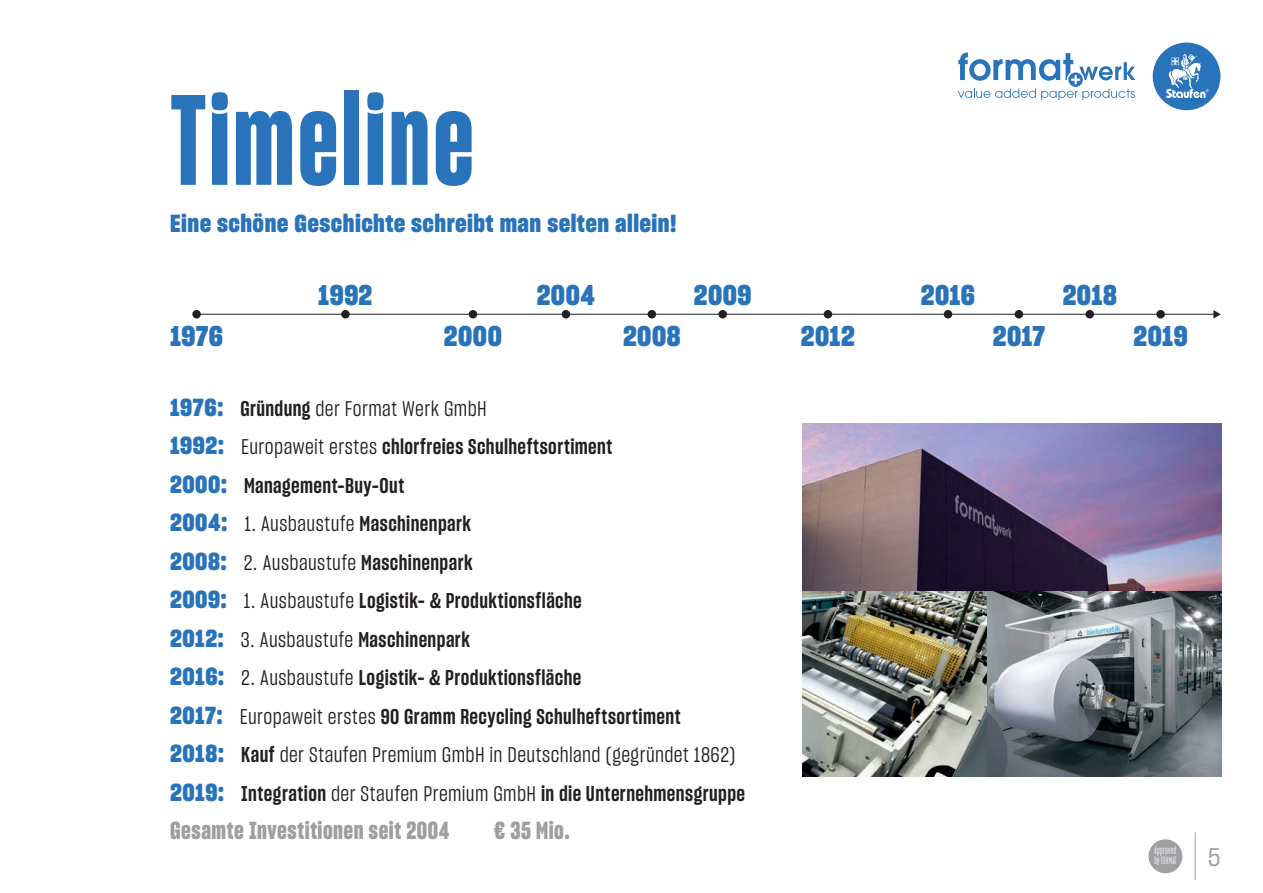
<style>
.page{position:relative;width:1263px;height:893px;background:#fff}
.page>*{position:absolute;margin:0;border:0;box-sizing:border-box;transform-origin:0 0}
.t1{font:124.65px "Sharp Grotesk Bold 12";letter-spacing:.025em;color:#2973ba}
.t2{font:27.75px "Sharp Grotesk Bold 16";letter-spacing:.02em;color:#2973ba}
.t3{font:25.05px "Sharp Grotesk Book 16";color:#9d9fa2}
.t4{font:24px "Sharp Grotesk Bold 16";letter-spacing:.02em;color:#2973ba}
.t5{font:24px "Sharp Grotesk Bold 14";letter-spacing:.02em;color:#9d9fa2}
.t6{font:20.85px/38.5px "Sharp Grotesk Sm Bold 14";letter-spacing:.02em;color:#231f20}
.t7{font:20.85px/38.5px "Sharp Grotesk Book 14";letter-spacing:.02em;color:#231f20}
.t8{font:10.8px "Sharp Grotesk Book 10";letter-spacing:.025em;color:#fff}
.t9{font:10.2px "Sharp Grotesk Book 10";letter-spacing:.025em;color:#fff}
.t10{font:10.05px "Sharp Grotesk Bold 05";color:#231f20}
.s1{font-family:"Sharp Grotesk Bold 16";font-size:24px;color:#2973ba}
.s2{font-family:"Sharp Grotesk Sm Bold 14"}
.s3{font-family:"Sharp Grotesk Book 14"}
.s4{font-size:10.8px}
</style>
<div class="page">
<hr style="left:1195px;top:832px;width:1px;height:48px;background:#9d9fa2">
<div style="left:1148px;top:839px;width:34px;height:34px;background:#9d9fa2;border-radius:50%"></div>
<div style="left:1153px;top:43px;width:67px;height:67px;background:#2973ba;border-radius:50%"></div>
<svg style="left:1166px;top:54px;width:43px;height:44px"></svg>
<svg style="left:958px;top:53px;width:177px;height:47px"></svg>
<hr style="left:196px;top:314px;width:1019px;height:1px;background:#231f20">
<div style="left:192px;top:310px;width:9px;height:8px;background:#231f20;border-radius:50%"></div>
<div style="left:469px;top:310px;width:8px;height:8px;background:#231f20;border-radius:50%"></div>
<div style="left:562px;top:310px;width:8px;height:8px;background:#231f20;border-radius:50%"></div>
<div style="left:341px;top:310px;width:9px;height:8px;background:#231f20;border-radius:50%"></div>
<div style="left:1156px;top:310px;width:9px;height:8px;background:#231f20;border-radius:50%"></div>
<div style="left:1015px;top:310px;width:8px;height:8px;background:#231f20;border-radius:50%"></div>
<div style="left:648px;top:310px;width:8px;height:8px;background:#231f20;border-radius:50%"></div>
<div style="left:824px;top:310px;width:8px;height:8px;background:#231f20;border-radius:50%"></div>
<div style="left:1085px;top:310px;width:9px;height:8px;background:#231f20;border-radius:50%"></div>
<div style="left:718px;top:310px;width:9px;height:8px;background:#231f20;border-radius:50%"></div>
<div style="left:944px;top:310px;width:8px;height:8px;background:#231f20;border-radius:50%"></div>
<img style="left:803px;top:590px;width:184px;height:186px">
<img style="left:987px;top:590px;width:234px;height:186px">
<img style="left:803px;top:423px;width:418px;height:167px">
<h1 class="t1" style="left:170px;top:61px;width:305px">Timeline</h1>
<p class="t4" style="left:170px;top:206px;width:508px">Eine schöne Geschichte schreibt man selten allein!</p>
<h2 class="t2" style="left:318px;top:275px;width:56px">1992</h2>
<h2 class="t2" style="left:537px;top:275px;width:60px">2004</h2>
<h2 class="t2" style="left:694px;top:275px;width:59px">2009</h2>
<h2 class="t2" style="left:921px;top:275px;width:56px">2016</h2>
<h2 class="t2" style="left:1063px;top:275px;width:56px">2018</h2>
<h2 class="t2" style="left:170px;top:317px;width:54px">1976</h2>
<h2 class="t2" style="left:444px;top:317px;width:60px">2000</h2>
<h2 class="t2" style="left:623px;top:317px;width:59px">2008</h2>
<h2 class="t2" style="left:801px;top:317px;width:55px">2012</h2>
<h2 class="t2" style="left:993px;top:317px;width:54px">2017</h2>
<h2 class="t2" style="left:1133px;top:317px;width:56px">2019</h2>
<p class="t7" style="left:170px;top:389px;width:318px"><span class="s1">1976:</span> <span class="s2">Gründung</span> der Format Werk GmbH</p>
<p class="t6" style="left:170px;top:427px;width:444px"><span class="s1">1992:</span> <span class="s3">Europaweit erstes</span> chlorfreies Schulheftsortiment<br><span class="s1">2000:</span> Management-Buy-Out</p>
<p class="t7" style="left:170px;top:505px;width:304px"><span class="s1">2004:</span> 1. Ausbaustufe <span class="s2">Maschinenpark<br></span><span class="s1">2008:</span> 2. Ausbaustufe <span class="s2">Maschinenpark</span></p>
<p class="t6" style="left:170px;top:581px;width:413px"><span class="s1">2009:</span> <span class="s3">1. Ausbaustufe</span> Logistik- &amp; Produktionsfläche</p>
<p class="t7" style="left:170px;top:620px;width:301px"><span class="s1">2012:</span> 3. Ausbaustufe <span class="s2">Maschinenpark</span></p>
<p class="t6" style="left:170px;top:658px;width:512px"><span class="s1">2016:</span> <span class="s3">2. Ausbaustufe</span> Logistik- &amp; Produktionsfläche<br><span class="s1">2017:</span> <span class="s3">Europaweit erstes</span> 90 Gramm Recycling Schulheftsortiment</p>
<p class="t7" style="left:170px;top:736px;width:567px"><span class="s1">2018:</span> <span class="s2">Kauf</span> der Staufen Premium GmbH in Deutschland (gegründet 1862)</p>
<p class="t6" style="left:170px;top:774px;width:577px"><span class="s1">2019:</span> Integration <span class="s3">der Staufen Premium GmbH</span> in die Unternehmensgruppe</p>
<p class="t5" style="left:170px;top:815px;width:281px">Gesamte Investitionen seit 2004</p>
<p class="t5" style="left:494px;top:815px;width:77px">€ 35 Mio.</p>
<p class="t8" style="left:1154px;top:843px;width:23px">Approved</p>
<p class="t9" style="left:1154px;top:854px;width:24px"><span class="s4">by</span> FORMAT</p>
<p class="t10" style="left:1213px;top:309px;width:10px">►</p>
<p class="t3" style="left:1208px;top:839px;width:14px">5</p>
</div>
